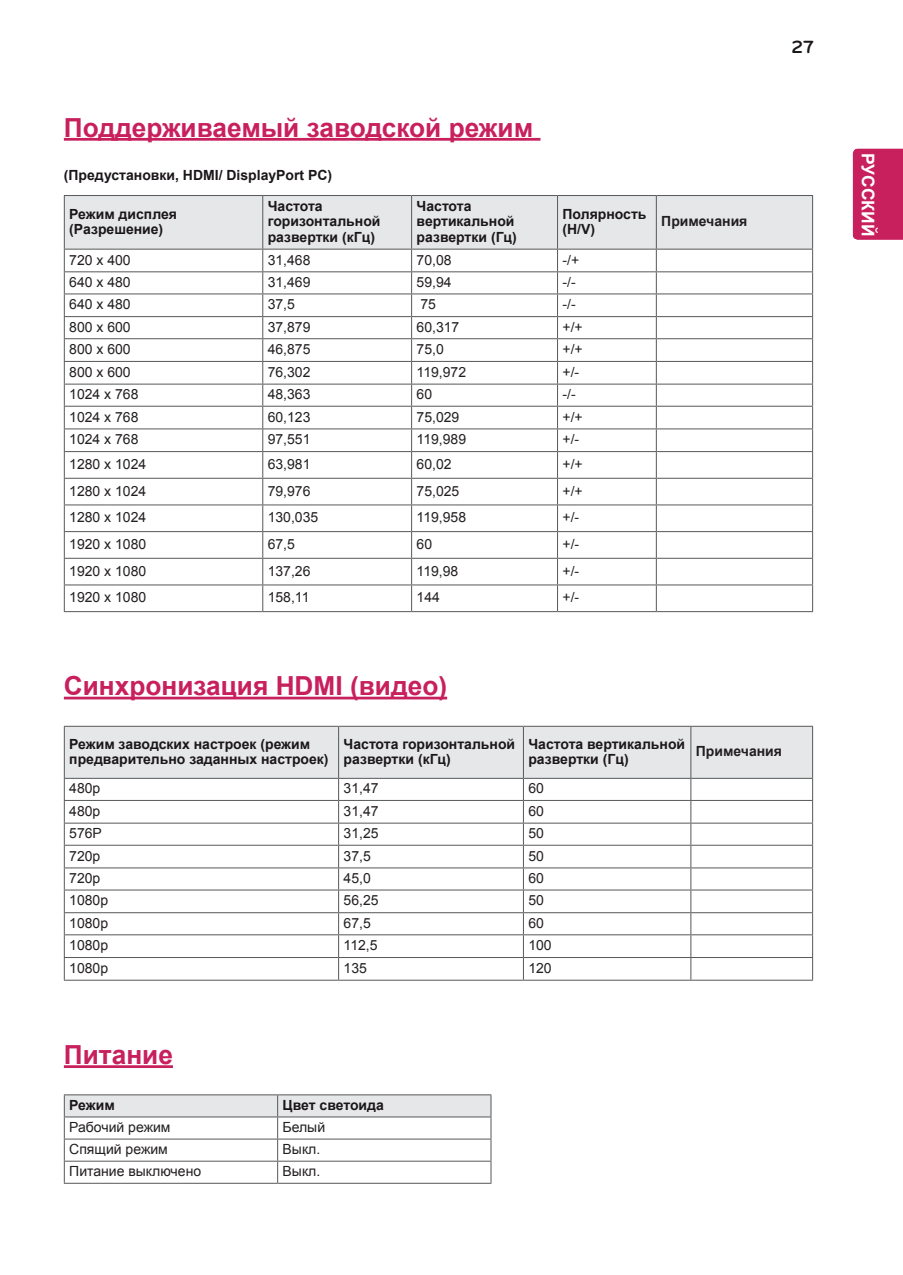
<style>
.page{position:relative;width:903px;height:1275px;background:#fff}
.page>*{position:absolute;margin:0;border:0;box-sizing:border-box;transform-origin:0 0}
.Title-1{font:700 26.25px "Arial";color:#c8205d}
.t1{font:21px "Bryant LG";color:#fff}
.t2{font:700 18.38px "Bryant LG";color:#1a161a}
.t3{font:700 17.5px "Arial";color:#fff}
.Body{font:14px "Arial";color:#231f20}
.Body-2{font:700 14px/15.8px "Arial";color:#1a161a}
.Body-bold-8pt{font:700 14px "Arial";color:#231f20}
</style>
<div class="page">
<div style="left:853px;top:149px;width:50px;height:91px;background:#c8205d"></div>
<hr style="left:64px;top:138px;width:476px;height:3px;background:#c8205d">
<hr style="left:64px;top:697px;width:383px;height:2px;background:#c8205d">
<hr style="left:64px;top:1065px;width:109px;height:3px;background:#c8205d">
<hr style="left:64px;top:195px;width:199px;height:1px;background:#57585a">
<hr style="left:263px;top:195px;width:149px;height:1px;background:#57585a">
<hr style="left:412px;top:195px;width:145px;height:1px;background:#57585a">
<hr style="left:557px;top:195px;width:99px;height:1px;background:#57585a">
<hr style="left:656px;top:195px;width:157px;height:1px;background:#57585a">
<svg style="left:64px;top:196px;width:749px;height:415px"></svg>
<hr style="left:64px;top:611px;width:199px;height:1px;background:#57585a">
<hr style="left:263px;top:611px;width:149px;height:1px;background:#57585a">
<hr style="left:412px;top:611px;width:145px;height:1px;background:#57585a">
<hr style="left:557px;top:611px;width:99px;height:1px;background:#57585a">
<hr style="left:656px;top:611px;width:157px;height:1px;background:#57585a">
<svg style="left:64px;top:726px;width:749px;height:254px"></svg>
<hr style="left:64px;top:980px;width:275px;height:1px;background:#57585a">
<hr style="left:339px;top:980px;width:184px;height:1px;background:#57585a">
<hr style="left:523px;top:980px;width:168px;height:1px;background:#57585a">
<hr style="left:691px;top:980px;width:122px;height:1px;background:#57585a">
<hr style="left:64px;top:1094px;width:214px;height:1px;background:#57585a">
<hr style="left:278px;top:1094px;width:213px;height:1px;background:#57585a">
<svg style="left:64px;top:1095px;width:427px;height:88px"></svg>
<hr style="left:64px;top:1183px;width:214px;height:1px;background:#57585a">
<hr style="left:278px;top:1183px;width:213px;height:1px;background:#57585a">
<p class="Title-1" style="left:64px;top:110px;width:471px">Поддерживаемый заводской режим</p>
<p class="Body-2" style="left:64px;top:168px;width:270px">(Предустановки, HDMI/ DisplayPort PC)</p>
<p class="Body-2" style="left:69px;top:206px;width:109px">Режим дисплея (Разрешение)</p>
<p class="Body-2" style="left:268px;top:198px;width:114px">Частота горизонтальной развертки (кГц)</p>
<p class="Body-2" style="left:417px;top:198px;width:102px">Частота вертикальной развертки (Гц)</p>
<p class="Body-2" style="left:562px;top:206px;width:85px">Полярность (H/V)</p>
<p class="Body-bold-8pt" style="left:661px;top:212px;width:88px">Примечания</p>
<p class="Body" style="left:69px;top:250px;width:63px">720 x 400</p>
<p class="Body" style="left:268px;top:250px;width:44px">31,468</p>
<p class="Body" style="left:417px;top:250px;width:37px">70,08</p>
<p class="Body" style="left:562px;top:250px;width:18px">-/+</p>
<p class="Body" style="left:69px;top:273px;width:63px">640 x 480</p>
<p class="Body" style="left:268px;top:273px;width:44px">31,469</p>
<p class="Body" style="left:417px;top:273px;width:37px">59,94</p>
<p class="Body" style="left:562px;top:273px;width:15px">-/-</p>
<p class="Body" style="left:69px;top:295px;width:63px">640 x 480</p>
<p class="Body" style="left:268px;top:295px;width:29px">37,5</p>
<p class="Body" style="left:420px;top:295px;width:17px">75</p>
<p class="Body" style="left:562px;top:295px;width:15px">-/-</p>
<p class="Body" style="left:69px;top:318px;width:63px">800 x 600</p>
<p class="Body" style="left:268px;top:318px;width:44px">37,879</p>
<p class="Body" style="left:417px;top:318px;width:44px">60,317</p>
<p class="Body" style="left:562px;top:318px;width:22px">+/+</p>
<p class="Body" style="left:69px;top:340px;width:63px">800 x 600</p>
<p class="Body" style="left:268px;top:340px;width:44px">46,875</p>
<p class="Body" style="left:417px;top:340px;width:29px">75,0</p>
<p class="Body" style="left:562px;top:340px;width:22px">+/+</p>
<p class="Body" style="left:69px;top:363px;width:63px">800 x 600</p>
<p class="Body" style="left:268px;top:363px;width:44px">76,302</p>
<p class="Body" style="left:417px;top:363px;width:51px">119,972</p>
<p class="Body" style="left:562px;top:363px;width:18px">+/-</p>
<p class="Body" style="left:69px;top:385px;width:71px">1024 x 768</p>
<p class="Body" style="left:268px;top:385px;width:44px">48,363</p>
<p class="Body" style="left:417px;top:385px;width:17px">60</p>
<p class="Body" style="left:562px;top:385px;width:15px">-/-</p>
<p class="Body" style="left:69px;top:408px;width:71px">1024 x 768</p>
<p class="Body" style="left:268px;top:408px;width:44px">60,123</p>
<p class="Body" style="left:417px;top:408px;width:44px">75,029</p>
<p class="Body" style="left:562px;top:408px;width:22px">+/+</p>
<p class="Body" style="left:69px;top:430px;width:71px">1024 x 768</p>
<p class="Body" style="left:268px;top:430px;width:44px">97,551</p>
<p class="Body" style="left:417px;top:430px;width:51px">119,989</p>
<p class="Body" style="left:562px;top:430px;width:18px">+/-</p>
<p class="Body" style="left:69px;top:455px;width:79px">1280 x 1024</p>
<p class="Body" style="left:268px;top:455px;width:44px">63,981</p>
<p class="Body" style="left:417px;top:455px;width:37px">60,02</p>
<p class="Body" style="left:562px;top:455px;width:22px">+/+</p>
<p class="Body" style="left:69px;top:482px;width:79px">1280 x 1024</p>
<p class="Body" style="left:268px;top:482px;width:44px">79,976</p>
<p class="Body" style="left:417px;top:482px;width:44px">75,025</p>
<p class="Body" style="left:562px;top:482px;width:22px">+/+</p>
<p class="Body" style="left:69px;top:508px;width:79px">1280 x 1024</p>
<p class="Body" style="left:268px;top:508px;width:52px">130,035</p>
<p class="Body" style="left:417px;top:508px;width:51px">119,958</p>
<p class="Body" style="left:562px;top:508px;width:18px">+/-</p>
<p class="Body" style="left:69px;top:535px;width:79px">1920 x 1080</p>
<p class="Body" style="left:268px;top:535px;width:29px">67,5</p>
<p class="Body" style="left:417px;top:535px;width:17px">60</p>
<p class="Body" style="left:562px;top:535px;width:18px">+/-</p>
<p class="Body" style="left:69px;top:562px;width:79px">1920 x 1080</p>
<p class="Body" style="left:268px;top:562px;width:44px">137,26</p>
<p class="Body" style="left:417px;top:562px;width:43px">119,98</p>
<p class="Body" style="left:562px;top:562px;width:18px">+/-</p>
<p class="Body" style="left:69px;top:588px;width:79px">1920 x 1080</p>
<p class="Body" style="left:268px;top:588px;width:43px">158,11</p>
<p class="Body" style="left:417px;top:588px;width:25px">144</p>
<p class="Body" style="left:562px;top:588px;width:18px">+/-</p>
<p class="t2" style="left:791px;top:36px;width:24px">27</p>
<p class="Title-1" style="left:64px;top:668px;width:385px">Синхронизация HDMI (видео)</p>
<p class="Body-2" style="left:69px;top:736px;width:261px">Режим заводских настроек (режим предварительно заданных настроек)</p>
<p class="Body-2" style="left:344px;top:736px;width:173px">Частота горизонтальной развертки (кГц)</p>
<p class="Body-2" style="left:528px;top:736px;width:158px">Частота вертикальной развертки (Гц)</p>
<p class="Body-bold-8pt" style="left:696px;top:742px;width:88px">Примечания</p>
<p class="Body" style="left:69px;top:779px;width:33px">480p</p>
<p class="Body" style="left:344px;top:779px;width:37px">31,47</p>
<p class="Body" style="left:528px;top:779px;width:17px">60</p>
<p class="Body" style="left:69px;top:802px;width:33px">480p</p>
<p class="Body" style="left:344px;top:802px;width:37px">31,47</p>
<p class="Body" style="left:528px;top:802px;width:17px">60</p>
<p class="Body" style="left:69px;top:824px;width:34px">576P</p>
<p class="Body" style="left:344px;top:824px;width:37px">31,25</p>
<p class="Body" style="left:528px;top:824px;width:17px">50</p>
<p class="Body" style="left:69px;top:847px;width:33px">720p</p>
<p class="Body" style="left:344px;top:847px;width:29px">37,5</p>
<p class="Body" style="left:528px;top:847px;width:17px">50</p>
<p class="Body" style="left:69px;top:869px;width:33px">720p</p>
<p class="Body" style="left:344px;top:869px;width:29px">45,0</p>
<p class="Body" style="left:528px;top:869px;width:17px">60</p>
<p class="Body" style="left:69px;top:891px;width:40px">1080p</p>
<p class="Body" style="left:344px;top:891px;width:37px">56,25</p>
<p class="Body" style="left:528px;top:891px;width:17px">50</p>
<p class="Body" style="left:69px;top:914px;width:40px">1080p</p>
<p class="Body" style="left:344px;top:914px;width:29px">67,5</p>
<p class="Body" style="left:528px;top:914px;width:17px">60</p>
<p class="Body" style="left:69px;top:936px;width:40px">1080p</p>
<p class="Body" style="left:344px;top:936px;width:35px">112,5</p>
<p class="Body" style="left:528px;top:936px;width:25px">100</p>
<p class="Body" style="left:69px;top:959px;width:40px">1080p</p>
<p class="Body" style="left:344px;top:959px;width:25px">135</p>
<p class="Body" style="left:528px;top:959px;width:25px">120</p>
<p class="Title-1" style="left:64px;top:1037px;width:111px">Питание</p>
<p class="Body-2" style="left:69px;top:1098px;width:47px">Режим</p>
<p class="Body-2" style="left:283px;top:1098px;width:103px">Цвет светоида</p>
<p class="Body" style="left:69px;top:1118px;width:103px">Рабочий режим</p>
<p class="Body" style="left:283px;top:1118px;width:44px">Белый</p>
<p class="Body" style="left:69px;top:1140px;width:100px">Спящий режим</p>
<p class="Body" style="left:283px;top:1140px;width:39px">Выкл.</p>
<p class="Body" style="left:69px;top:1162px;width:133px">Питание выключено</p>
<p class="Body" style="left:283px;top:1162px;width:39px">Выкл.</p>
<p class="t3" style="left:879px;top:153px;width:85px;rotate:90deg">РУССКИЙ</p>
<p class="t1" style="left:882px;top:173px;width:45px;rotate:90deg">RUS</p>
</div>
